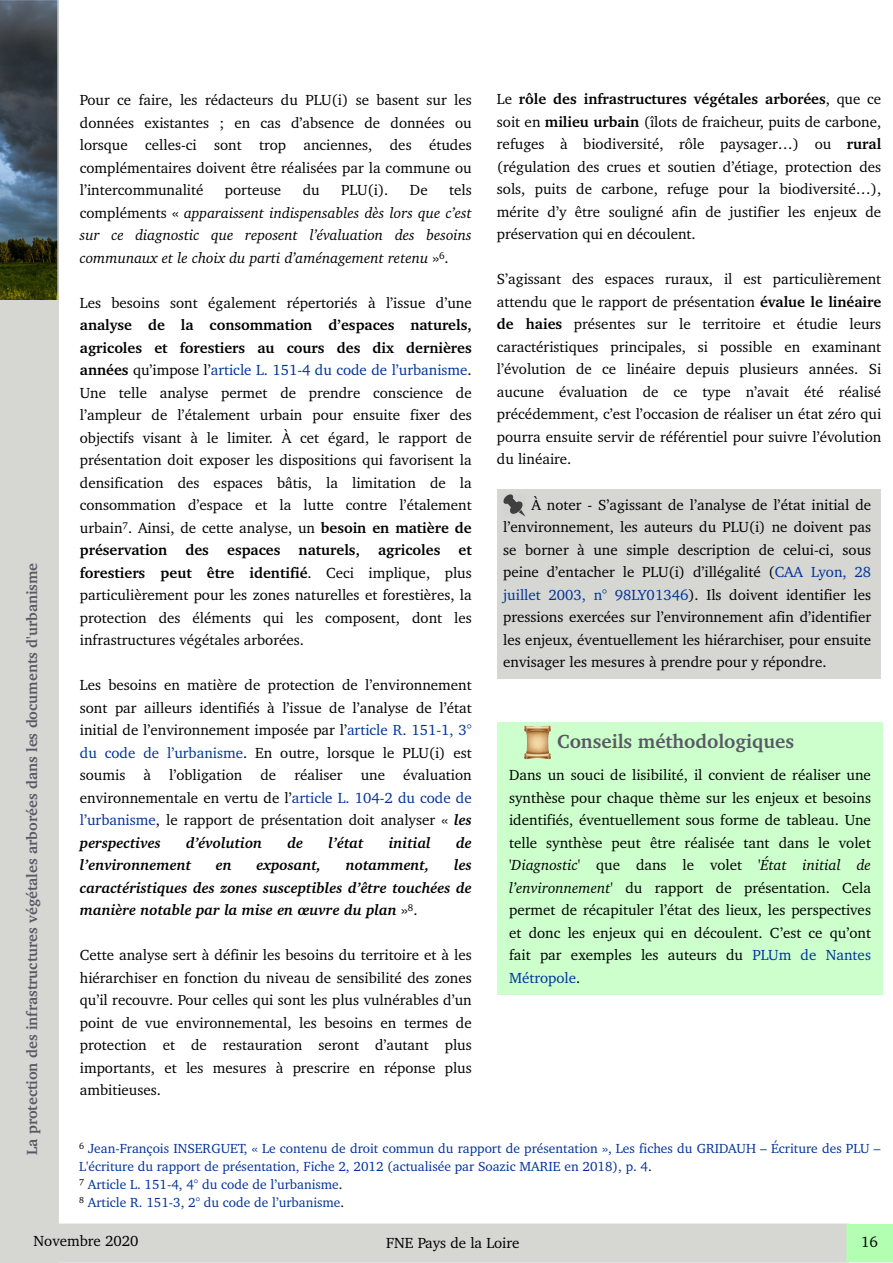
<style>
.page{position:relative;width:893px;height:1263px;background:#fff}
.page>*{position:absolute;margin:0;border:0;box-sizing:border-box;transform-origin:0 0}
.t1{font:700 19.5px "Charter BT";color:#595965}
.t2{font:15px/22.5px "Charter BT";color:#000;text-align:justify}
.t3{font:italic 700 15px/22.5px "Charter BT";color:#000;text-align:justify}
.t4{font:italic 15px/22.5px "Charter BT";color:#000;text-align:justify}
.t5{font:700 15px "Charter BT";color:#595965}
.t6{font:13.5px/18px "Charter BT";color:#039}
.s1{font-style:normal}
.s2{font-weight:700}
.s3{color:#039}
.s4{font-weight:700;font-style:italic}
.s5{font-weight:400;font-style:normal}
.s6{font-style:italic}
.s7{color:#000}
</style>
<div class="page">
<div style="left:497px;top:490px;width:383px;height:189px;background:#d6d7d3"></div>
<img style="left:504px;top:494px;width:21px;height:22px">
<div style="left:497px;top:722px;width:385px;height:272px;background:#cfc"></div>
<img style="left:524px;top:726px;width:27px;height:34px">
<svg style="left:0;top:0;width:59px;height:1263px;background:#b3b6b4"></svg>
<div style="left:58px;top:1224px;width:790px;height:38px;background:#d6d7d3"></div>
<div style="left:57px;top:1223px;width:792px;height:40px;border:2px solid #d6d7d3"></div>
<div style="left:846px;top:1224px;width:47px;height:38px;background:#b2ffb2"></div>
<p class="t5" style="left:26px;top:1155px;width:594px;rotate:-90deg">La protection des infrastructures végétales arborées dans les documents d'urbanisme</p>
<p class="t2" style="left:80px;top:90px;width:393px">Pour ce faire, les rédacteurs du PLU(i) se basent sur les données existantes ; en cas d’absence de données ou lorsque celles-ci sont trop anciennes, des études complémentaires doivent être réalisées par la commune ou l’intercommunalité</p>
<p class="t4" style="left:80px;top:180px;width:393px;text-indent:369px"><span class="s1">tels compléments «</span> apparaissent indispensables dès lors que c’est sur ce diagnostic que reposent l’évaluation des besoins communaux et le choix du parti d’aménagement retenu <span class="s1">»</span><sup>6</sup><span class="s1">.</span></p>
<p class="t2" style="left:80px;top:292px;width:393px">Les besoins sont également répertoriés à l’issue d’une</p>
<p class="t2" style="left:80px;top:315px;width:393px"><span class="s2">analyse de la consommation d’espaces naturels, agricoles et forestiers au cours des dix dernières années</span> qu’impose l’<span class="s3">article L. 151-4 du code de l’urbanisme</span>.<br>Une telle analyse permet de prendre conscience de l’ampleur de l’étalement urbain pour ensuite fixer des objectifs visant à le limiter. À cet égard, le rapport de présentation doit exposer les dispositions qui favorisent la densification des espaces bâtis, la limitation de la consommation d’espace et la lutte contre l’étalement urbain<sup>7</sup>. Ainsi, de cette analyse, un <span class="s2">besoin en matière de préservation des espaces naturels, agricoles et forestiers peut être identifié</span>. Ceci implique, plus particulièrement pour les zones naturelles et forestières, la protection des éléments qui les composent, dont les infrastructures végétales arborées.</p>
<p class="t2" style="left:80px;top:675px;width:393px">Les besoins en matière de protection de l’environnement sont par ailleurs identifiés à l’issue de l’analyse de l’état initial de l’environnement imposée par l’<span class="s3">article R. 151-1, 3° du code de l’urbanisme</span>. En outre, lorsque le PLU(i) est soumis à l’obligation de réaliser une évaluation environnementale en vertu de l’<span class="s3">article L. 104-2 du code de l’urbanisme</span>, le rapport de présentation doit analyser « <span class="s4">les perspectives</span></p>
<p class="t2" style="left:225px;top:180px;width:58px">porteuse</p>
<p class="t2" style="left:303px;top:180px;width:19px">du</p>
<p class="t2" style="left:341px;top:180px;width:49px">PLU(i).</p>
<p class="t2" style="left:410px;top:180px;width:19px">De</p>
<p class="t3" style="left:186px;top:832px;width:78px">d’évolution</p>
<p class="t3" style="left:288px;top:832px;width:17px">de</p>
<p class="t3" style="left:329px;top:832px;width:37px">l’état</p>
<p class="t3" style="left:389px;top:832px;width:43px">initial</p>
<p class="t3" style="left:456px;top:832px;width:17px">de</p>
<p class="t3" style="left:80px;top:855px;width:113px">l’environnement</p>
<p class="t3" style="left:216px;top:855px;width:17px">en</p>
<p class="t3" style="left:256px;top:855px;width:66px">exposant,</p>
<p class="t3" style="left:346px;top:855px;width:85px">notamment,</p>
<p class="t3" style="left:80px;top:855px;width:393px;text-indent:374px">les caractéristiques des zones susceptibles d’être touchées de manière notable par la mise en œuvre du plan <span class="s5">»</span><sup>8</sup><span class="s5">.</span></p>
<p class="t2" style="left:80px;top:945px;width:393px">Cette analyse sert à définir les besoins du territoire et à les hiérarchiser en fonction du niveau de sensibilité des zones qu’il recouvre. Pour celles qui sont les plus vulnérables d’un point de vue environnemental, les besoins en termes de protection et de restauration seront d’autant plus importants, et les mesures à prescrire en réponse plus ambitieuses.</p>
<p class="t2" style="left:497px;top:89px;width:386px">Le <span class="s2">rôle des infrastructures végétales arborées</span>, que ce soit en <span class="s2">milieu urbain</span> (îlots de fraicheur, puits de carbone, refuges à biodiversité, rôle paysager…) ou <span class="s2">rural </span>(régulation des crues et soutien d’étiage, protection des sols, puits de carbone, refuge pour la biodiversité…), mérite d’y être souligné afin de justifier les enjeux de préservation qui en découlent.</p>
<p class="t2" style="left:497px;top:269px;width:386px">S’agissant des espaces ruraux, il est particulièrement attendu que le rapport de présentation <span class="s2">évalue le linéaire de haies</span> présentes sur le territoire et étudie leurs caractéristiques principales, si possible en examinant l’évolution de ce linéaire depuis plusieurs années. Si aucune évaluation de ce type n’avait été réalisé précédemment, c’est l’occasion de réaliser un état zéro qui pourra ensuite servir de référentiel pour suivre l’évolution du linéaire.</p>
<p class="t2" style="left:503px;top:494px;width:369px;text-indent:28px">À noter - S’agissant de l’analyse de l’état initial de l’environnement, les auteurs du PLU(i) ne doivent pas se borner à une simple description de celui-ci, sous peine d’entacher le PLU(i) d’illégalité (<span class="s3">CAA Lyon, 28 juillet 2003, n° 98LY01346</span>). Ils doivent identifier les pressions exercées sur l’environnement afin d’identifier les enjeux, éventuellement les hiérarchiser, pour ensuite envisager les mesures à prendre pour y répondre.</p>
<h1 class="t1" style="left:557px;top:733px;width:238px">Conseils méthodologiques</h1>
<p class="t2" style="left:509px;top:765px;width:363px">Dans un souci de lisibilité, il convient de réaliser une synthèse pour chaque thème sur les enjeux et besoins identifiés, éventuellement sous forme de tableau. Une telle synthèse peut être réalisée tant dans le volet <span class="s6">'Diagnostic</span>' que dans le volet <span class="s6">'État initial de l’environnement</span>' du rapport de présentation. Cela permet de récapituler l’état des lieux, les perspectives et donc les enjeux qui en découlent. C’est ce qu’ont fait par exemples les auteurs du <span class="s3">PLUm de Nantes Métropole</span>.</p>
<p class="t6" style="left:79px;top:1140px;width:803px"><sup>6</sup> Jean-François INSERGUET, « Le contenu de droit commun du rapport de présentation », Les fiches du GRIDAUH – Écriture des PLU – L'écriture du rapport de présentation, Fiche 2, 2012 (actualisée par Soazic MARIE en 2018), p. 4<span class="s7">.<br></span><sup>7</sup> Article L. 151-4, 4° du code de l’urbanisme<span class="s7">.<br></span><sup>8</sup> Article R. 151-3, 2° du code de l’urbanisme<span class="s7">.</span></p>
<p class="t2" style="left:34px;top:1231px;width:106px">Novembre 2020</p>
<p class="t2" style="left:386px;top:1232px;width:135px">FNE Pays de la Loire</p>
<p class="t2" style="left:861px;top:1232px;width:18px">16</p>
</div>
